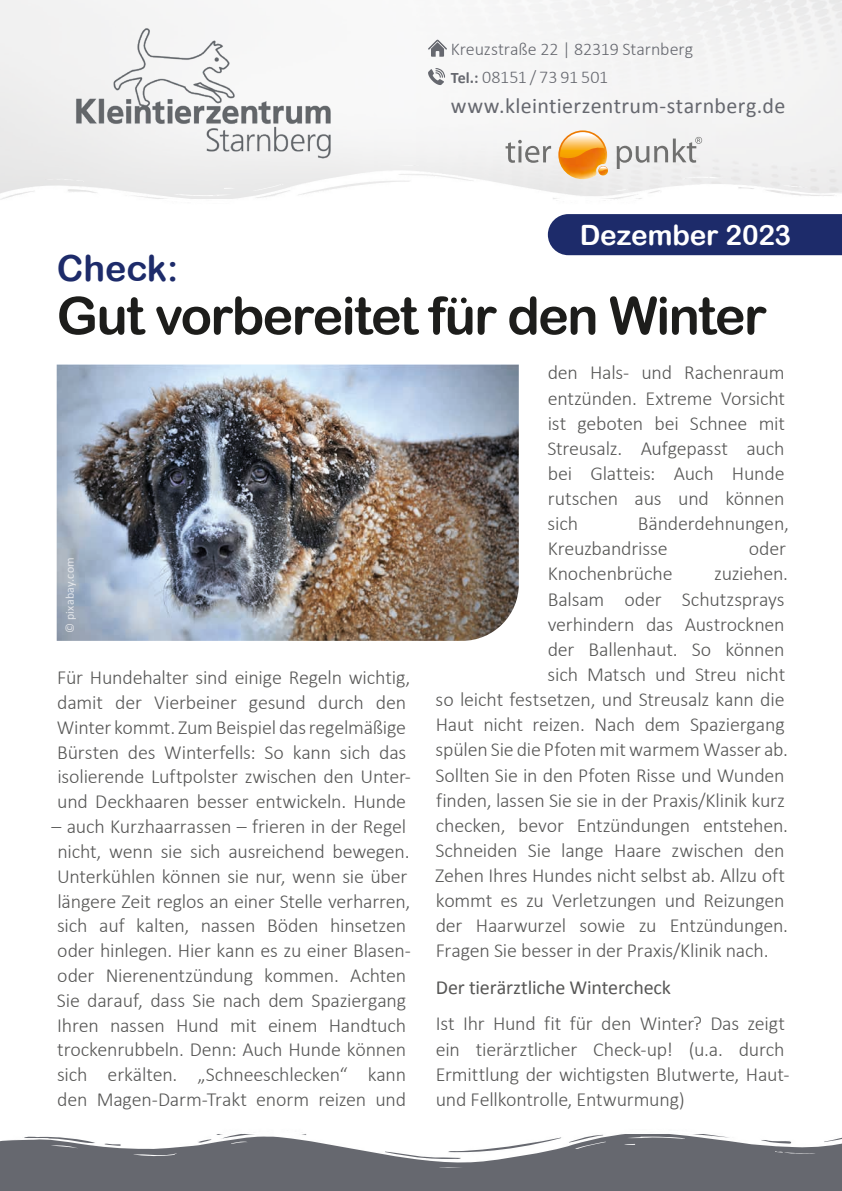
<style>
.page{position:relative;width:842px;height:1191px;background:#fff}
.page>*{position:absolute;margin:0;border:0;box-sizing:border-box;transform-origin:0 0}
.t1{font:52px "Arial Rounded MT Bold";letter-spacing:-.035em;color:#1d1d1b}
.t2{font:36px "Arial Rounded MT Bold";color:#1d2b6a}
.t3{font:28px "Arial Rounded MT Bold";letter-spacing:-.005em;color:#fff}
.t4{font:22px "Calibri";letter-spacing:.015em;color:#66686f}
.t5{font:300 20px/24.8px "Calibri";letter-spacing:-.01em;color:#575756}
.t6{font:20px "Calibri";letter-spacing:-.005em;color:#575756}
.t7{font:300 18px/28.4px "Calibri";letter-spacing:-.005em;color:#66686f}
.t8{font:12px "Calibri";letter-spacing:.02em;color:#fff}
.s1{font-weight:700;font-size:16px}
</style>
<div class="page">
<div style="left:0;top:1134px;width:842px;height:57px;background:#66686f"></div>
<img style="left:0;top:1134px;width:842px;height:34px">
<img style="left:558px;top:130px;width:49px;height:49px">
<svg style="left:560px;top:132px;width:44px;height:27px"></svg>
<svg style="left:598px;top:166px;width:10px;height:10px"></svg>
<svg style="left:506px;top:140px;width:45px;height:23px"></svg>
<svg style="left:617px;top:137px;width:85px;height:32px"></svg>
<img style="left:62px;top:23px;width:279px;height:141px">
<svg style="left:428px;top:68px;width:17px;height:17px"></svg>
<svg style="left:428px;top:40px;width:19px;height:17px"></svg>
<img style="left:57px;top:364px;width:462px;height:277px">
<div style="left:548px;top:214px;width:294px;height:41px;background:#1d2b6a"></div>
<p class="t7" style="left:451px;top:35px;width:244px">Kreuzstraße 22 | 82319 Starnberg<br><span class="s1">Tel.:</span> 08151 / 73 91 501</p>
<p class="t4" style="left:451px;top:91px;width:336px">www.kleintierzentrum-starnberg.de</p>
<h2 class="t2" style="left:57px;top:247px;width:123px">Check:</h2>
<h3 class="t3" style="left:580px;top:218px;width:213px">Dezember 2023</h3>
<h1 class="t1" style="left:57px;top:285px;width:711px">Gut vorbereitet für den Winter</h1>
<p class="t8" style="left:62px;top:633px;width:78px;rotate:-90deg">© pixabay.com</p>
<p class="t5" style="left:57px;top:665px;width:356px">Für Hundehalter sind einige Regeln wichtig, damit der Vierbeiner gesund durch den Winter kommt. Zum Beispiel das regelmäßige Bürsten des Winterfells: So kann sich das isolierende Luftpolster zwischen den Unter&shy;und Deckhaaren besser entwickeln. Hunde</p>
<p class="t5" style="left:52px;top:814px;width:361px">– auch Kurzhaarrassen – frieren in der Regel nicht, wenn sie sich ausreichend bewegen.<br>Unterkühlen können sie nur, wenn sie über längere Zeit reglos an einer Stelle verharren, sich auf kalten, nassen Böden hinsetzen oder hinlegen. Hier kann es zu einer Blasen&shy;oder Nierenentzündung kommen. Achten Sie darauf, dass Sie nach dem Spaziergang Ihren nassen Hund mit einem Handtuch trockenrubbeln. Denn: Auch Hunde können sich erkälten. „Schneeschlecken“ kann den Magen-Darm-Trakt enorm reizen und</p>
<p class="t5" style="left:547px;top:360px;width:239px;text-align:justify">den Hals- und Rachenraum entzünden. Extreme Vorsicht ist geboten bei Schnee mit Streusalz. Aufgepasst auch bei Glatteis: Auch Hunde rutschen aus und können sich</p>
<p class="t5" style="left:548px;top:511px;width:243px;text-indent:90px">Bänderdehnungen,<br>Kreuzbandrisse</p>
<p class="t5" style="left:749px;top:536px;width:39px">oder</p>
<p class="t5" style="left:548px;top:561px;width:126px">Knochenbrüche</p>
<p class="t5" style="left:714px;top:561px;width:75px">zuziehen.</p>
<p class="t5" style="left:548px;top:586px;width:238px">Balsam oder Schutzsprays</p>
<p class="t5" style="left:548px;top:611px;width:238px">verhindern das Austrocknen</p>
<p class="t5" style="left:548px;top:636px;width:238px">der Ballenhaut. So können</p>
<p class="t5" style="left:548px;top:662px;width:239px">sich Matsch und Streu nicht</p>
<p class="t5" style="left:436px;top:687px;width:350px">so leicht festsetzen, und Streusalz kann die</p>
<p class="t5" style="left:436px;top:712px;width:350px">Haut nicht reizen. Nach dem Spaziergang</p>
<p class="t5" style="left:436px;top:737px;width:354px">spülen Sie die Pfoten mit warmem Wasser ab.</p>
<p class="t5" style="left:435px;top:762px;width:351px">Sollten Sie in den Pfoten Risse und Wunden</p>
<p class="t5" style="left:436px;top:787px;width:351px">finden, lassen Sie sie in der Praxis/Klinik kurz</p>
<p class="t5" style="left:436px;top:812px;width:354px">checken, bevor Entzündungen entstehen.</p>
<p class="t5" style="left:435px;top:837px;width:351px">Schneiden Sie lange Haare zwischen den</p>
<p class="t5" style="left:435px;top:862px;width:352px">Zehen Ihres Hundes nicht selbst ab. Allzu oft</p>
<p class="t5" style="left:436px;top:888px;width:350px">kommt es zu Verletzungen und Reizungen</p>
<p class="t5" style="left:436px;top:913px;width:354px">der Haarwurzel sowie zu Entzündungen.</p>
<p class="t5" style="left:436px;top:938px;width:334px">Fragen Sie besser in der Praxis/Klinik nach.</p>
<p class="t6" style="left:436px;top:973px;width:237px">Der tierärztliche Wintercheck</p>
<p class="t5" style="left:436px;top:1011px;width:355px">Ist Ihr Hund fit für den Winter? Das zeigt ein tierärztlicher Check-up! (u.a. durch Ermittlung der wichtigsten Blutwerte, Haut&shy;und Fellkontrolle, Entwurmung)</p>
</div>
